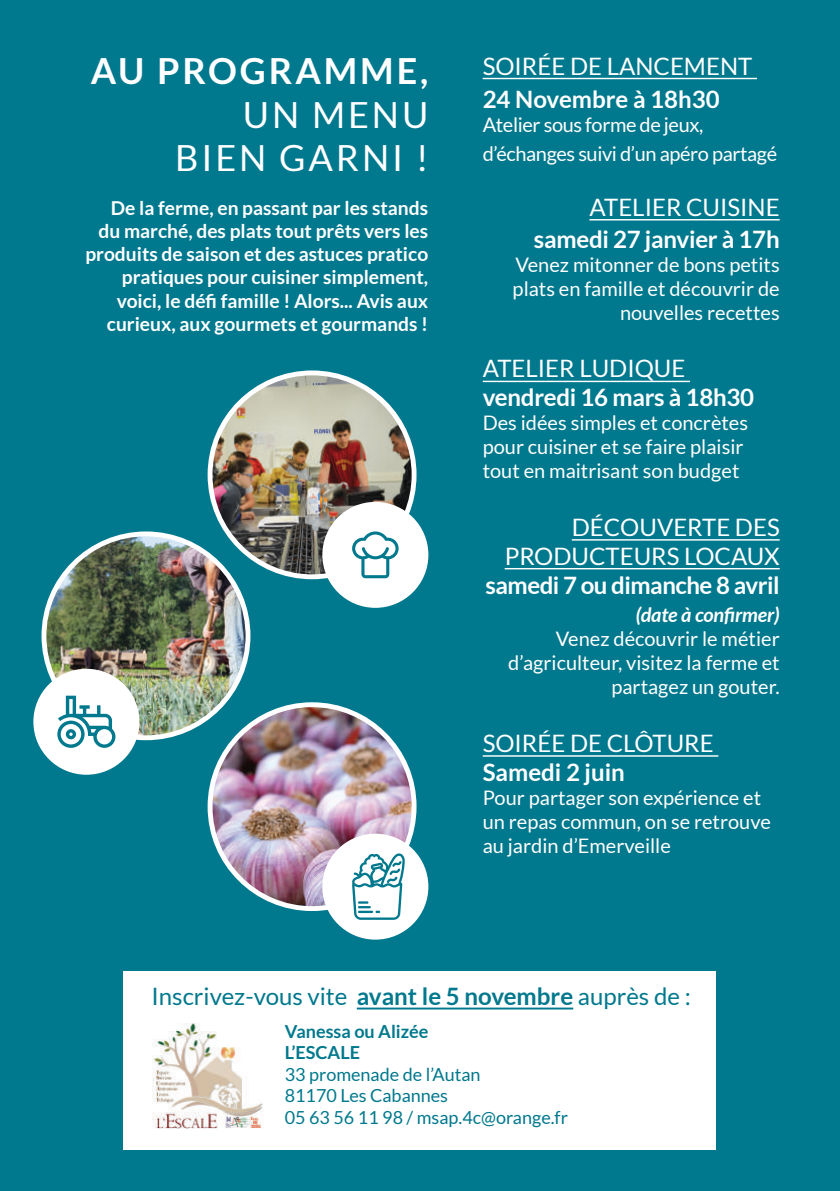
<style>
.page{position:relative;width:840px;height:1191px;background:#fff}
.page>*{position:absolute;margin:0;border:0;box-sizing:border-box;transform-origin:0 0}
.t1{font:36px/43.2px "Lato";letter-spacing:.08em;color:#fff;text-align:right}
.t2{font:700 36px "Lato";letter-spacing:.08em;color:#fff}
.t3{font:24px/28.8px "Lato";color:#fff;text-align:right}
.t4{font:700 24px "Lato";letter-spacing:-.01em;color:#fff}
.t5{font:24px "Lato";color:#00788d}
.t6{font:20px/24px "Lato";color:#fff;text-align:right}
.t7{font:20px/28.8px "Lato";letter-spacing:-.02em;color:#fff}
.t8{font:italic 700 20px "Lato";letter-spacing:-.01em;color:#fff}
.t9{font:700 19.2px/23px "Lato";color:#fff;text-align:right}
.t10{font:18px/21.6px "Lato";color:#00788d}
.t11{font:700 18px/21.6px "Lato";color:#00788d}
.s1{font-weight:700}
</style>
<div class="page">
<div style="left:0;top:0;width:839px;height:1191px;background:#00788d"></div>
<hr style="left:482px;top:78px;width:274px;height:1px;background:#fff">
<hr style="left:589px;top:219px;width:190px;height:1px;background:#fff">
<hr style="left:482px;top:381px;width:207px;height:1px;background:#fff">
<hr style="left:571px;top:539px;width:208px;height:1px;background:#fff">
<hr style="left:504px;top:568px;width:275px;height:1px;background:#fff">
<hr style="left:482px;top:755px;width:236px;height:1px;background:#fff">
<img style="left:210px;top:373px;width:204px;height:204px;border-radius:102px">
<div style="left:207px;top:370px;width:209px;height:209px;border:5px solid #fff;border-radius:50%"></div>
<img style="left:210px;top:704px;width:204px;height:204px;border-radius:102px">
<div style="left:207px;top:702px;width:209px;height:209px;border:5px solid #fff;border-radius:50%"></div>
<img style="left:44px;top:534px;width:204px;height:204px;border-radius:102px">
<div style="left:41px;top:531px;width:209px;height:209px;border:5px solid #fff;border-radius:50%"></div>
<div style="left:325px;top:505px;width:100px;height:100px;background:#fff;border-radius:50%"></div>
<div style="left:322px;top:502px;width:106px;height:106px;border:6px solid #fff;border-radius:50%"></div>
<div style="left:325px;top:836px;width:100px;height:100px;background:#fff;border-radius:50%"></div>
<div style="left:322px;top:833px;width:106px;height:106px;border:6px solid #fff;border-radius:50%"></div>
<div style="left:36px;top:671px;width:100px;height:101px;background:#fff;border-radius:50%"></div>
<div style="left:33px;top:669px;width:106px;height:105px;border:6px solid #fff;border-radius:50%"></div>
<svg style="left:352px;top:531px;width:46px;height:47px"></svg>
<svg style="left:57px;top:695px;width:58px;height:53px"></svg>
<svg style="left:352px;top:853px;width:52px;height:67px"></svg>
<div style="left:124px;top:970px;width:591px;height:179px;background:#fff"></div>
<hr style="left:356px;top:1007px;width:217px;height:2px;background:#00788d">
<img style="left:152px;top:1023px;width:111px;height:105px">
<h1 class="t2" style="left:91px;top:51px;width:339px">Au programme,</h1>
<h1 class="t1" style="left:175px;top:93px;width:254px">un menu bien garni !</h1>
<p class="t9" style="left:85px;top:197px;width:344px">De la ferme, en passant par les stands du marché, des plats tout prêts vers les produits de saison et des astuces pratico pratiques pour cuisiner simplement, voici, le défi famille ! Alors... Avis aux curieux, aux gourmets et gourmands !</p>
<p class="t3" style="left:482px;top:51px;width:271px">Soirée de lancement</p>
<p class="t4" style="left:482px;top:86px;width:238px">24 Novembre à 18h30</p>
<p class="t7" style="left:482px;top:110px;width:296px">Atelier sous forme de jeux, d’échanges suivi d’un apéro partagé</p>
<p class="t3" style="left:589px;top:192px;width:192px">Atelier cuisine</p>
<p class="t4" style="left:533px;top:225px;width:247px">samedi 27 janvier à 17h</p>
<p class="t6" style="left:512px;top:252px;width:268px">Venez mitonner de bons petits plats en famille et découvrir de nouvelles recettes</p>
<p class="t3" style="left:482px;top:354px;width:204px">Atelier ludique</p>
<p class="t4" style="left:482px;top:384px;width:273px">vendredi 16 mars à 18h30</p>
<p class="t6" style="left:482px;top:411px;width:267px;text-align:left">Des idées simples et concrètes pour cuisiner et se faire plaisir tout en maitrisant son budget</p>
<p class="t3" style="left:504px;top:512px;width:276px">Découverte des producteurs locaux</p>
<p class="t4" style="left:485px;top:571px;width:295px">samedi 7 ou dimanche 8 avril</p>
<p class="t8" style="left:635px;top:603px;width:145px">(date à confirmer)</p>
<p class="t6" style="left:508px;top:627px;width:273px">Venez découvrir le métier d’agriculteur, visitez la ferme et partagez un gouter.</p>
<p class="t3" style="left:482px;top:728px;width:232px">Soirée de clôture</p>
<p class="t4" style="left:482px;top:758px;width:144px">Samedi 2 juin</p>
<p class="t6" style="left:482px;top:785px;width:289px;text-align:left">Pour partager son expérience et un repas commun, on se retrouve au jardin d’Emerveille</p>
<p class="t5" style="left:151px;top:982px;width:540px">I nscrivez-vous vite <span class="s1">avant le 5 novembre</span> auprès de :</p>
<p class="t11" style="left:284px;top:1020px;width:145px">Vanessa ou Alizée<br>L’ESCALE</p>
<p class="t10" style="left:284px;top:1063px;width:284px">33 promenade de l’Autan<br>81170 Les Cabannes<br>05 63 56 11 98 / msap.4c@orange.fr</p>
</div>
